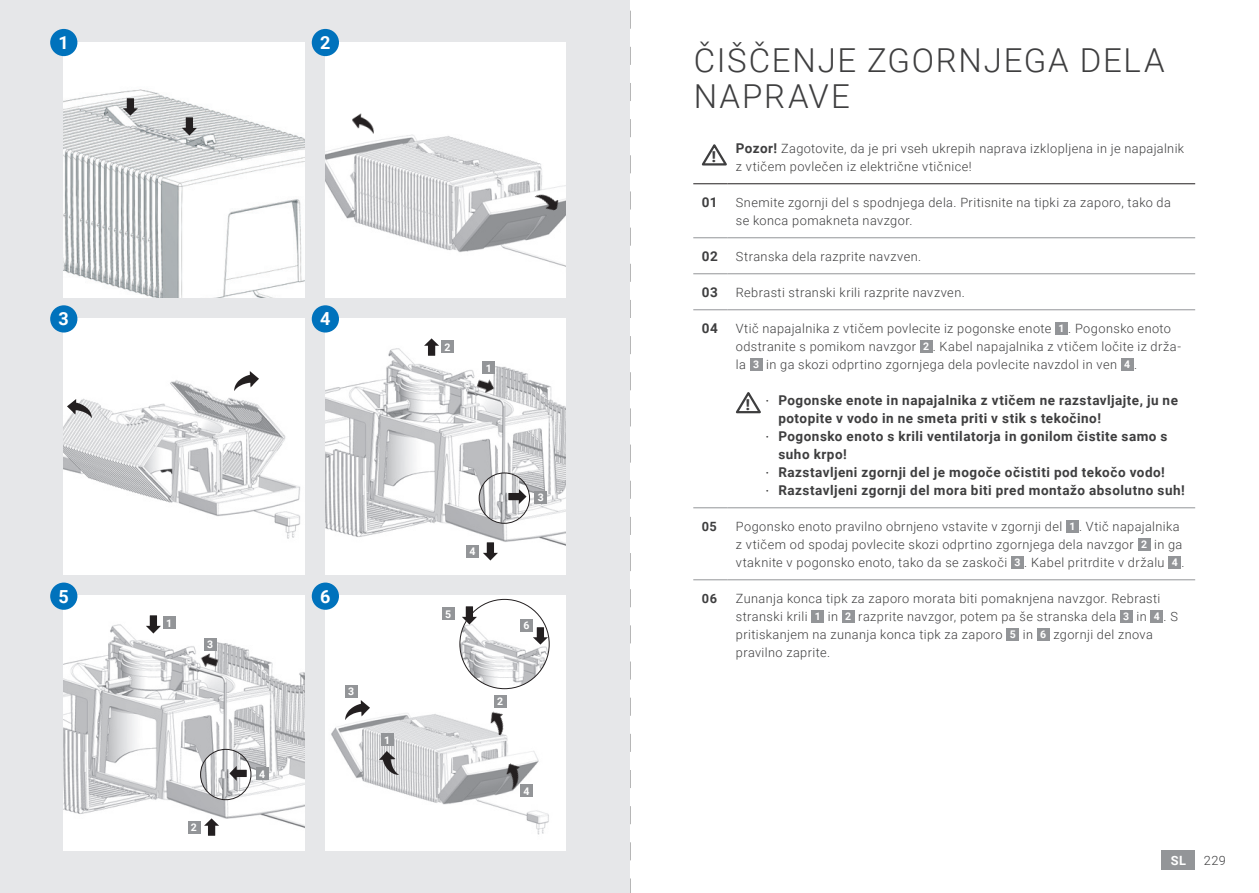
<style>
.page{position:relative;width:1259px;height:893px;background:#fff}
.page>*{position:absolute;margin:0;border:0;box-sizing:border-box;transform-origin:0 0}
.t1{font:300 33px/36px "Roboto";letter-spacing:.055em;color:#3e3e3f}
.t2{font:700 18px "Roboto";color:#fff}
.t3{font:900 15px "Roboto";color:#3e3e3f}
.t4{font:700 13.5px "Roboto";letter-spacing:.035em;color:#3e3e3f}
.t5{font:300 12.75px/18px "Roboto";letter-spacing:.035em;color:#3e3e3f}
.t6{font:700 12.75px "Roboto";color:#3e3e3f}
.t7{font:700 12.75px "Roboto";color:#fff}
.t8{font:700 10.5px "Roboto";color:#fff}
.s1{font-weight:700;font-size:13.5px}
.s2{font-weight:700;font-size:10.5px;color:#fff}
.s3{font-weight:900;font-size:15px}
.s4{font-family:"Helvetica Neue";font-weight:400}
</style>
<div class="page">
<div style="left:1161px;top:850px;width:34px;height:20px;background:#939598"></div>
<svg style="left:629px;top:0;width:1px;height:893px"></svg>
<div style="left:0;top:0;width:629px;height:893px;background:#e6e7e9"></div>
<img style="left:64px;top:319px;width:240px;height:255px">
<img style="left:68px;top:398px;width:24px;height:21px">
<img style="left:234px;top:371px;width:24px;height:20px">
<div style="left:325px;top:43px;width:241px;height:255px;background:#fff"></div>
<img style="left:325px;top:134px;width:241px;height:133px">
<img style="left:350px;top:113px;width:27px;height:22px">
<img style="left:531px;top:185px;width:31px;height:31px">
<img style="left:64px;top:43px;width:240px;height:255px">
<img style="left:122px;top:97px;width:16px;height:20px">
<img style="left:182px;top:116px;width:16px;height:20px">
<div style="left:325px;top:595px;width:241px;height:255px;background:#fff"></div>
<img style="left:331px;top:655px;width:218px;height:180px">
<img style="left:460px;top:599px;width:89px;height:90px;border-radius:45px">
<img style="left:462px;top:606px;width:15px;height:19px">
<img style="left:533px;top:625px;width:16px;height:20px">
<img style="left:486px;top:710px;width:24px;height:26px">
<img style="left:379px;top:751px;width:20px;height:25px">
<img style="left:345px;top:700px;width:24px;height:20px">
<img style="left:498px;top:760px;width:30px;height:32px">
<div style="left:381px;top:733px;width:13px;height:13px;background:#939598"></div>
<div style="left:520px;top:619px;width:13px;height:12px;background:#939598"></div>
<div style="left:442px;top:608px;width:12px;height:12px;background:#939598"></div>
<div style="left:345px;top:685px;width:13px;height:12px;background:#939598"></div>
<div style="left:520px;top:784px;width:13px;height:13px;background:#939598"></div>
<div style="left:494px;top:695px;width:12px;height:13px;background:#939598"></div>
<img style="left:325px;top:319px;width:241px;height:255px">
<img style="left:424px;top:337px;width:16px;height:21px">
<img style="left:482px;top:541px;width:16px;height:20px">
<img style="left:474px;top:374px;width:24px;height:21px">
<div style="left:482px;top:361px;width:13px;height:13px;background:#939598"></div>
<div style="left:534px;top:491px;width:13px;height:13px;background:#939598"></div>
<div style="left:466px;top:545px;width:13px;height:12px;background:#939598"></div>
<div style="left:441px;top:340px;width:13px;height:13px;background:#939598"></div>
<img style="left:479px;top:473px;width:50px;height:50px;border-radius:25px">
<div style="left:479px;top:473px;width:51px;height:50px;border:1px solid #231f20;border-radius:50%"></div>
<img style="left:507px;top:489px;width:20px;height:16px">
<img style="left:64px;top:595px;width:240px;height:255px">
<img style="left:145px;top:614px;width:16px;height:20px">
<img style="left:204px;top:817px;width:16px;height:21px">
<img style="left:196px;top:650px;width:24px;height:22px">
<div style="left:204px;top:638px;width:13px;height:13px;background:#939598"></div>
<div style="left:256px;top:767px;width:13px;height:13px;background:#939598"></div>
<div style="left:188px;top:821px;width:12px;height:13px;background:#939598"></div>
<div style="left:163px;top:617px;width:12px;height:12px;background:#939598"></div>
<img style="left:201px;top:749px;width:50px;height:51px;border-radius:25px">
<div style="left:200px;top:749px;width:51px;height:51px;border:1px solid #231f20;border-radius:50%"></div>
<img style="left:228px;top:765px;width:21px;height:16px">
<div style="left:50px;top:29px;width:27px;height:27px;background:#0072bc;border-radius:50%"></div>
<div style="left:50px;top:305px;width:27px;height:28px;background:#0072bc;border-radius:50%"></div>
<div style="left:50px;top:583px;width:27px;height:27px;background:#0072bc;border-radius:50%"></div>
<div style="left:312px;top:583px;width:27px;height:27px;background:#0072bc;border-radius:50%"></div>
<div style="left:312px;top:29px;width:27px;height:27px;background:#0072bc;border-radius:50%"></div>
<div style="left:312px;top:305px;width:27px;height:28px;background:#0072bc;border-radius:50%"></div>
<hr style="left:693px;top:183px;width:34px;height:1px;background:#231f20">
<hr style="left:727px;top:183px;width:468px;height:1px;background:#231f20">
<hr style="left:693px;top:237px;width:34px;height:1px;background:#939598">
<hr style="left:727px;top:237px;width:468px;height:1px;background:#939598">
<hr style="left:693px;top:273px;width:34px;height:1px;background:#939598">
<hr style="left:727px;top:273px;width:468px;height:1px;background:#939598">
<hr style="left:693px;top:309px;width:34px;height:1px;background:#939598">
<hr style="left:727px;top:309px;width:468px;height:1px;background:#939598">
<hr style="left:693px;top:507px;width:34px;height:1px;background:#939598">
<hr style="left:727px;top:507px;width:468px;height:1px;background:#939598">
<hr style="left:693px;top:579px;width:34px;height:1px;background:#939598">
<hr style="left:727px;top:579px;width:468px;height:1px;background:#939598">
<svg style="left:701px;top:144px;width:26px;height:22px"></svg>
<div style="left:1055px;top:322px;width:13px;height:12px;background:#939598"></div>
<div style="left:919px;top:340px;width:13px;height:12px;background:#939598"></div>
<div style="left:749px;top:358px;width:13px;height:12px;background:#939598"></div>
<div style="left:1121px;top:358px;width:12px;height:12px;background:#939598"></div>
<svg style="left:736px;top:392px;width:25px;height:22px"></svg>
<div style="left:1066px;top:520px;width:13px;height:12px;background:#939598"></div>
<div style="left:1137px;top:538px;width:13px;height:12px;background:#939598"></div>
<div style="left:1011px;top:556px;width:13px;height:12px;background:#939598"></div>
<div style="left:1168px;top:556px;width:13px;height:12px;background:#939598"></div>
<div style="left:811px;top:610px;width:13px;height:12px;background:#939598"></div>
<div style="left:842px;top:610px;width:12px;height:12px;background:#939598"></div>
<div style="left:1120px;top:610px;width:12px;height:12px;background:#939598"></div>
<div style="left:1150px;top:610px;width:13px;height:12px;background:#939598"></div>
<div style="left:1006px;top:628px;width:13px;height:12px;background:#939598"></div>
<div style="left:1036px;top:628px;width:13px;height:12px;background:#939598"></div>
<h2 class="t2" style="left:59px;top:30px;width:12px">1</h2>
<h2 class="t2" style="left:320px;top:30px;width:12px">2</h2>
<h2 class="t2" style="left:59px;top:306px;width:12px">3</h2>
<h2 class="t2" style="left:320px;top:306px;width:12px">4</h2>
<h2 class="t2" style="left:59px;top:584px;width:12px">5</h2>
<h2 class="t2" style="left:320px;top:584px;width:12px">6</h2>
<p class="t8" style="left:166px;top:616px;width:8px">1</p>
<p class="t8" style="left:207px;top:637px;width:8px">3</p>
<p class="t8" style="left:348px;top:684px;width:8px">3</p>
<p class="t8" style="left:191px;top:820px;width:8px">2</p>
<p class="t8" style="left:259px;top:767px;width:8px">4</p>
<p class="t8" style="left:384px;top:733px;width:8px">1</p>
<p class="t8" style="left:445px;top:339px;width:8px">2</p>
<p class="t8" style="left:486px;top:361px;width:8px">1</p>
<p class="t8" style="left:469px;top:544px;width:8px">4</p>
<p class="t8" style="left:445px;top:607px;width:8px">5</p>
<p class="t8" style="left:538px;top:490px;width:8px">3</p>
<p class="t8" style="left:523px;top:618px;width:8px">6</p>
<p class="t8" style="left:497px;top:694px;width:8px">2</p>
<p class="t8" style="left:523px;top:784px;width:8px">4</p>
<h1 class="t1" style="left:694px;top:41px;width:472px">ČIŠČENJE ZGORNJEGA DELA<br>NAPRAVE</h1>
<p class="t3" style="left:712px;top:147px;width:6px">!</p>
<p class="t5" style="left:736px;top:139px;width:450px"><span class="s1">Pozor!</span> Zagotovite, da je pri vseh ukrepih naprava izklopljena in je napajalnik z vtičem povlečen iz električne vtičnice!</p>
<p class="t4" style="left:702px;top:193px;width:17px">01</p>
<p class="t5" style="left:736px;top:193px;width:436px">Snemite zgornji del s spodnjega dela. Pritisnite na tipki za zaporo, tako da se konca pomakneta navzgor.</p>
<p class="t4" style="left:702px;top:247px;width:18px">02</p>
<p class="t5" style="left:736px;top:247px;width:187px">Stranska dela razprite navzven.</p>
<p class="t4" style="left:702px;top:283px;width:18px">03</p>
<p class="t5" style="left:736px;top:283px;width:231px">Rebrasti stranski krili razprite navzven.</p>
<p class="t4" style="left:702px;top:319px;width:18px">04</p>
<p class="t5" style="left:736px;top:319px;width:447px">Vtič napajalnika z vtičem povlecite iz pogonske enote <span class="s2">1</span> . Pogonsko enoto odstranite s pomikom navzgor <span class="s2">2</span> . Kabel napajalnika z vtičem ločite iz drža&shy;la <span class="s2">3</span> in ga skozi odprtino zgornjega dela povlecite navzdol in ven <span class="s2">4</span> .</p>
<p class="t4" style="left:746px;top:391px;width:433px"><span class="s3">!</span> <span class="s4">∙</span> Pogonske enote in napajalnika z vtičem ne razstavljajte, ju ne</p>
<p class="t4" style="left:778px;top:409px;width:324px">potopite v vodo in ne smeta priti v stik s tekočino!</p>
<p class="t4" style="left:765px;top:427px;width:403px"><span class="s4">∙</span> Pogonsko enoto s krili ventilatorja in gonilom čistite samo s</p>
<p class="t4" style="left:778px;top:445px;width:70px">suho krpo!</p>
<p class="t4" style="left:765px;top:463px;width:401px"><span class="s4">∙</span> Razstavljeni zgornji del je mogoče očistiti pod tekočo vodo!</p>
<p class="t4" style="left:765px;top:481px;width:421px"><span class="s4">∙</span> Razstavljeni zgornji del mora biti pred montažo absolutno suh!</p>
<p class="t6" style="left:702px;top:518px;width:17px">05</p>
<p class="t5" style="left:736px;top:517px;width:450px">Pogonsko enoto pravilno obrnjeno vstavite v zgornji del <span class="s2">1</span> . Vtič napajalnika z vtičem od spodaj povlecite skozi odprtino zgornjega dela navzgor <span class="s2">2</span> in ga vtaknite v pogonsko enoto, tako da se zaskoči <span class="s2">3</span> . Kabel pritrdite v držalu <span class="s2">4</span> .</p>
<p class="t6" style="left:702px;top:590px;width:17px">06</p>
<p class="t5" style="left:736px;top:589px;width:443px">Zunanja konca tipk za zaporo morata biti pomaknjena navzgor. Rebrasti stranski krili <span class="s2">1</span> in <span class="s2">2</span> razprite navzgor, potem pa še stranska dela <span class="s2">3</span> in <span class="s2">4</span> . S pritiskanjem na zunanja konca tipk za zaporo <span class="s2">5</span> in <span class="s2">6</span> zgornji del znova pravilno zaprite.</p>
<p class="t7" style="left:1170px;top:851px;width:17px">SL</p>
<p class="t5" style="left:1203px;top:851px;width:24px">229</p>
</div>
